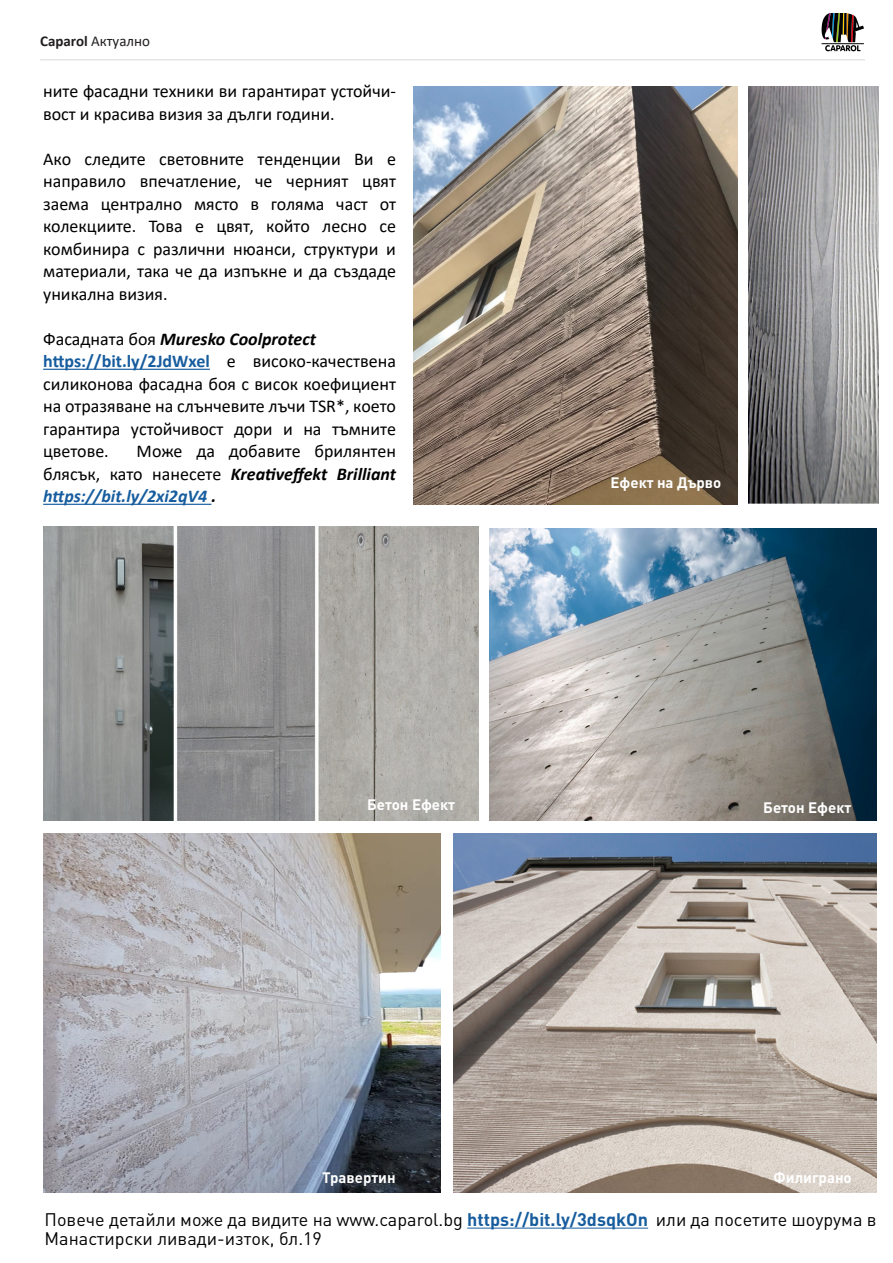
<style>
.page{position:relative;width:893px;height:1263px;background:#fff}
.page>*{position:absolute;margin:0;border:0;box-sizing:border-box;transform-origin:0 0}
.t1{font:18px/22.5px "Calibri";color:#000;text-align:justify}
.t2{font:18px/19.5px "DIN Pro";color:#000}
.t3{font:italic 700 18px "Calibri";color:#000}
.t4{font:700 15px "DIN Pro";color:#fff}
.t5{font:15px "Calibri";color:#231f20}
.s1{font-weight:700}
.s2{font-weight:400;font-style:normal}
.s3{font-weight:700;color:#175d9e}
.s4{font-weight:700;font-style:italic}
.s5{font-weight:700;font-style:italic;color:#175d9e}
</style>
<div class="page">
<svg style="left:821px;top:13px;width:43px;height:38px"></svg>
<hr style="left:40px;top:59px;width:825px;height:1px;background:#d9d9d9">
<img style="left:489px;top:529px;width:388px;height:291px">
<hr style="left:43px;top:369px;width:167px;height:1px;background:#175d9e">
<hr style="left:43px;top:504px;width:168px;height:1px;background:#175d9e">
<img style="left:43px;top:527px;width:436px;height:293px">
<img style="left:413px;top:87px;width:324px;height:417px">
<img style="left:43px;top:834px;width:397px;height:358px">
<svg style="left:748px;top:87px;width:130px;height:417px;background:#8a898b"></svg>
<hr style="left:467px;top:1228px;width:181px;height:1px;background:#175d9e">
<img style="left:454px;top:834px;width:423px;height:358px">
<p class="t5" style="left:40px;top:31px;width:112px"><span class="s1">Caparol</span> Актуално</p>
<p class="t1" style="left:43px;top:80px;width:354px">ните фасадни техники ви гарантират устойчи&shy;вост и красива визия за дълги години.</p>
<p class="t1" style="left:43px;top:147px;width:354px">Ако следите световните тенденции Ви е направило впечатление, че черният цвят заема централно място в голяма част от колекциите. Това е цвят, който лесно се комбинира с различни нюанси, структури и материали, така че да изпъкне и да създаде уникална визия.</p>
<p class="t3" style="left:43px;top:326px;width:274px"><span class="s2">Фасадната боя</span> Muresko Coolprotect</p>
<p class="t1" style="left:43px;top:350px;width:354px"><span class="s3">https://bit.ly/2JdWxel</span> е високо-качествена силиконова фасадна боя с висок коефициент на отразяване на слънчевите лъчи TSR*, което гарантира устойчивост дори и на тъмните цветове.</p>
<p class="t1" style="left:43px;top:440px;width:354px;text-indent:93px">Може да добавите брилянтен блясък, като нанесете <span class="s4">Kreativeffekt Brilliant </span><span class="s5">https://bit.ly/2xi2qV4</span> <span class="s4">.</span></p>
<p class="t4" style="left:367px;top:794px;width:89px">Бетон Ефект</p>
<p class="t4" style="left:610px;top:472px;width:112px">Ефект на Дърво</p>
<p class="t4" style="left:763px;top:797px;width:89px">Бетон Ефект</p>
<p class="t4" style="left:322px;top:1167px;width:75px">Травертин</p>
<p class="t4" style="left:774px;top:1167px;width:80px">Филиграно</p>
<p class="t2" style="left:45px;top:1209px;width:833px">Повече детайли може да видите на www.caparol.bg <span class="s3">https://bit.ly/3dsqkOn</span> или да посетите шоурума в<br>Манастирски ливади-изток, бл.19</p>
</div>
